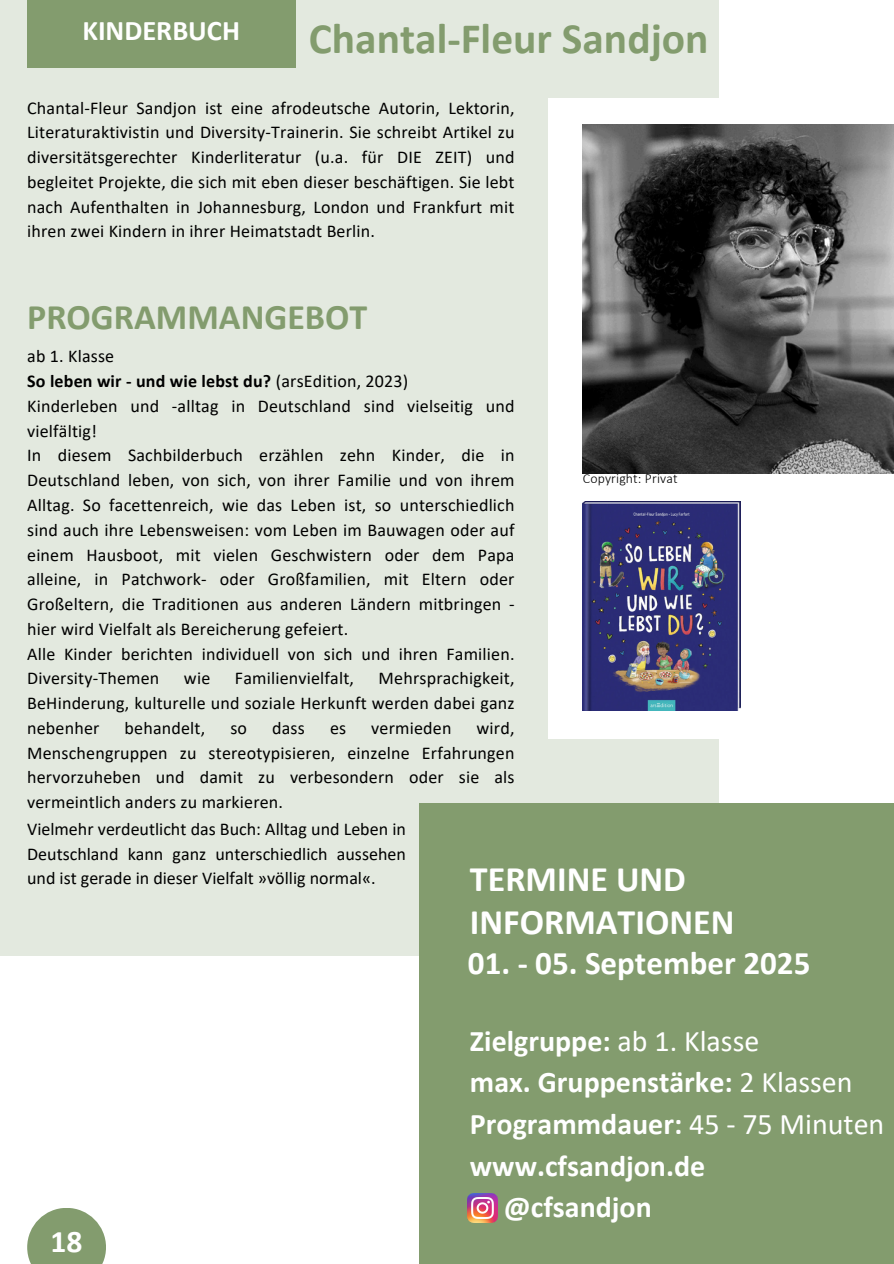
<style>
.page{position:relative;width:894px;height:1264px;background:#fff}
.page>*{position:absolute;margin:0;border:0;box-sizing:border-box;transform-origin:0 0}
.t1{font:700 43.5px "Calibri";color:#839c6e}
.t2{font:700 36px/42.8px "Calibri";color:#fff}
.t3{font:700 36px "Calibri";color:#839c6e}
.t4{font:700 33px "Calibri";color:#fff}
.t5{font:700 31.5px "Calibri";color:#fff}
.t6{font:700 30px "Calibri";color:#fff}
.t7{font:700 28.5px "Calibri";color:#fff}
.t8{font:18px/24.8px "Calibri";letter-spacing:.01em;color:#000;text-align:justify}
.t9{font:300 13.8px "Calibri";letter-spacing:.01em;color:#000}
.s1{font-weight:700}
.s2{font-weight:400}
</style>
<div class="page">
<div style="left:0;top:0;width:718px;height:955px;background:#e3e9df"></div>
<svg style="left:549px;top:98px;width:344px;height:640px"></svg>
<div style="left:419px;top:803px;width:474px;height:460px;background:#839c6e"></div>
<svg style="left:27px;top:1208px;width:79px;height:55px;background:#97ab85"></svg>
<div style="left:27px;top:0;width:268px;height:68px;background:#839c6e"></div>
<img style="left:468px;top:1193px;width:29px;height:29px">
<img style="left:582px;top:125px;width:311px;height:348px">
<img style="left:582px;top:501px;width:158px;height:209px">
<p class="t7" style="left:82px;top:19px;width:159px">KINDERBUCH</p>
<h1 class="t1" style="left:309px;top:20px;width:401px">Chantal-Fleur Sandjon</h1>
<h2 class="t8" style="left:27px;top:97px;width:488px">Chantal-Fleur Sandjon ist eine afrodeutsche Autorin, Lektorin, Literaturaktivistin und Diversity-Trainerin. Sie schreibt Artikel zu diversitätsgerechter Kinderliteratur (u.a. für DIE ZEIT) und begleitet Projekte, die sich mit eben dieser beschäftigen. Sie lebt nach Aufenthalten in Johannesburg, London und Frankfurt mit ihren zwei Kindern in ihrer Heimatstadt Berlin.</h2>
<h2 class="t3" style="left:27px;top:302px;width:341px">PROGRAMMANGEBOT</h2>
<p class="t8" style="left:27px;top:345px;width:488px;text-align:left">ab 1. Klasse<br><span class="s1">So leben wir - und wie lebst du?</span> (arsEdition, 2023)<br>Kinderleben und -alltag in Deutschland sind vielseitig und vielfältig!<br>In diesem Sachbilderbuch erzählen zehn Kinder, die in Deutschland leben, von sich, von ihrer Familie und von ihrem Alltag. So facettenreich, wie das Leben ist, so unterschiedlich sind auch ihre Lebensweisen: vom Leben im Bauwagen oder auf einem Hausboot, mit vielen Geschwistern oder dem Papa alleine, in Patchwork- oder Großfamilien, mit Eltern oder Großeltern, die Traditionen aus anderen Ländern mitbringen - hier wird Vielfalt als Bereicherung gefeiert.</p>
<p class="t8" style="left:27px;top:642px;width:488px">Alle Kinder berichten individuell von sich und ihren Familien.<br>Diversity-Themen</p>
<p class="t8" style="left:184px;top:667px;width:28px">wie</p>
<p class="t8" style="left:235px;top:667px;width:121px">Familienvielfalt,</p>
<p class="t8" style="left:27px;top:667px;width:488px;text-indent:351px">Mehrsprachigkeit, BeHinderung, kulturelle und soziale Herkunft werden dabei ganz nebenher</p>
<p class="t8" style="left:124px;top:717px;width:82px">behandelt,</p>
<p class="t8" style="left:230px;top:717px;width:18px">so</p>
<p class="t8" style="left:272px;top:717px;width:34px">dass</p>
<p class="t8" style="left:330px;top:717px;width:18px">es</p>
<p class="t8" style="left:371px;top:717px;width:82px">vermieden</p>
<p class="t8" style="left:27px;top:717px;width:488px;text-indent:449px">wird, Menschengruppen zu stereotypisieren, einzelne Erfahrungen hervorzuheben und damit zu verbesondern oder sie als vermeintlich anders zu markieren.</p>
<p class="t9" style="left:582px;top:472px;width:96px">Copyright: Privat</p>
<h3 class="t8" style="left:27px;top:818px;width:380px">Vielmehr verdeutlicht das Buch: Alltag und Leben in Deutschland kann ganz unterschiedlich aussehen und ist gerade in dieser Vielfalt »völlig normal«.</h3>
<h6 class="t5" style="left:51px;top:1228px;width:33px">18</h6>
<h6 class="t2" style="left:470px;top:860px;width:266px">TERMINE UND<br>INFORMATIONEN</h6>
<p class="t4" style="left:468px;top:948px;width:344px">01. - 05. September 2025</p>
<h4 class="t6" style="left:470px;top:1028px;width:291px">Zielgruppe: <span class="s2">ab 1. Klasse</span></h4>
<h4 class="t6" style="left:470px;top:1069px;width:384px">max. Gruppenstärke: <span class="s2">2 Klassen</span></h4>
<h4 class="t6" style="left:470px;top:1111px;width:416px">Programmdauer: <span class="s2">45 - 75 Minuten</span></h4>
<h4 class="t6" style="left:470px;top:1153px;width:237px">www.cfsandjon.de</h4>
<h4 class="t6" style="left:503px;top:1194px;width:149px">@cfsandjon</h4>
</div>
